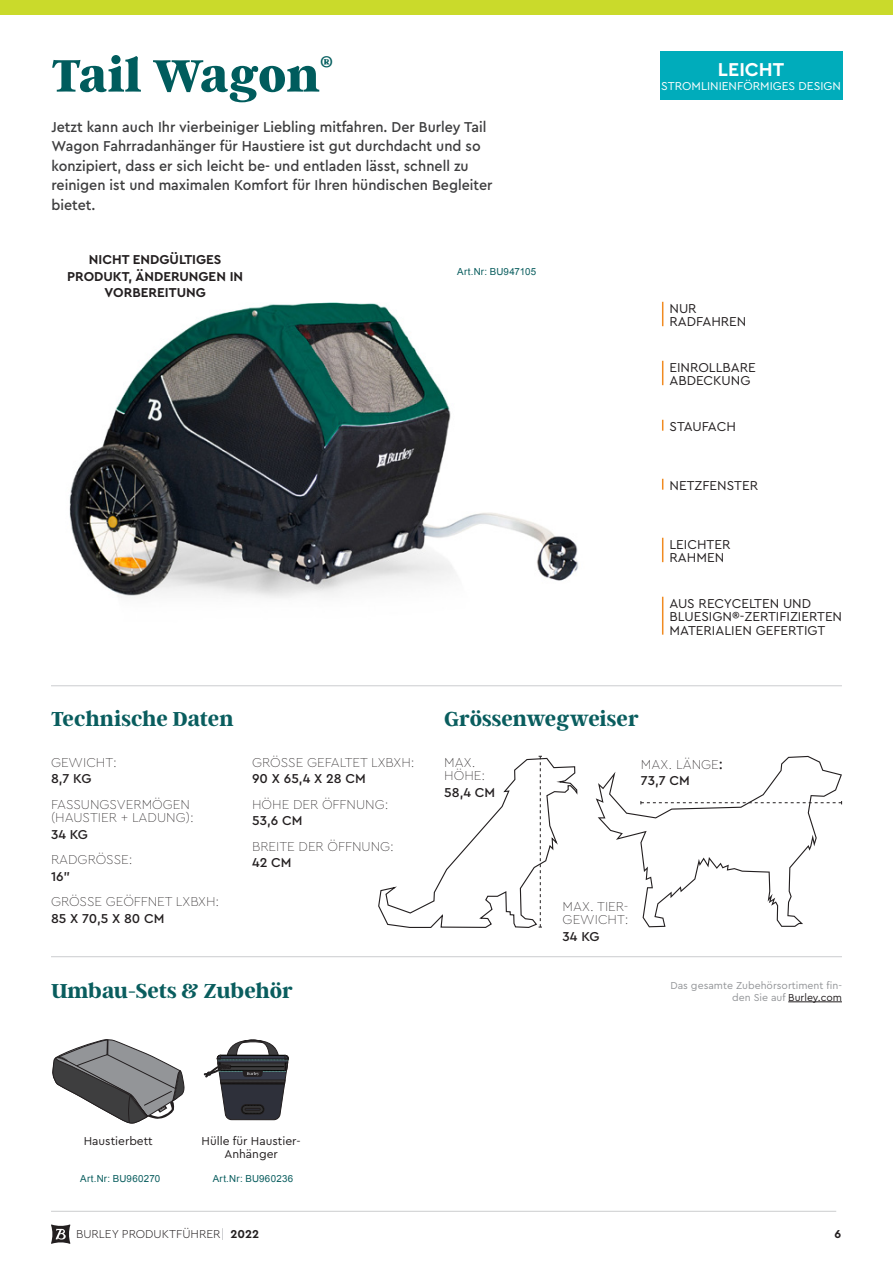
<style>
.page{position:relative;width:893px;height:1263px;background:#fff}
.page>*{position:absolute;margin:0;border:0;box-sizing:border-box;transform-origin:0 0}
.Prouct_Page_-_Produc{font:800 50.55px "Argent CF";letter-spacing:-.015em;color:#005c5d}
.Product_Page_-_Speci{font:700 22.5px "Argent CF";color:#095d5e}
.Product_Page_-_Callo{font:700 19.5px "Cera Pro";color:#fff}
.Prouct_Page_-_Produc-2{font:800 16.65px "Argent CF";color:#005c5d}
.Product_Page_-_Body{font:500 15px/19.5px "Cera Pro";color:#3e3e3f;scale:.95 1}
.Product_Page_-_Specs{font:100 13.5px/13.5px "Cera Pro";color:#231f20}
.Icon_Text_With_Bar{font:13.5px/13.5px "Cera Pro";color:#231f20}
.Product_Page_-_Specs-2{font:500 13.5px "Cera Pro";color:#231f20}
.Product_Page_-_Icon{font:700 13.5px/16.5px "Cera Pro";color:#231f20;text-align:center}
.t1{font:12px/13.5px "Cera Pro";color:#231f20;text-align:center}
.Product_Page_-_Callo-2{font:12px "Cera Pro";color:#fff}
.t2{font:300 12px "Cera Pro";color:#231f20}
.t3{font:700 12px "Cera Pro";color:#231f20}
.Prodcut_Page_-_Web_C{font:10.5px/12px "Cera Pro";color:#939598;text-align:right}
.t4{font:9.75px "Arial";letter-spacing:.025em;color:#095d5e}
.s1{font-family:"Minion Pro";font-weight:400;font-size:18px}
.s2{font-weight:500}
.s3{color:#231f20}
.s4{font-weight:700}
</style>
<div class="page">
<svg style="left:51px;top:1224px;width:19px;height:20px"></svg>
<svg style="left:222px;top:1228px;width:1px;height:12px"></svg>
<div style="left:0;top:0;width:893px;height:14px;background:#cada2b"></div>
<svg style="left:596px;top:756px;width:246px;height:171px"></svg>
<svg style="left:378px;top:756px;width:200px;height:172px"></svg>
<svg style="left:52px;top:1039px;width:133px;height:85px"></svg>
<svg style="left:204px;top:1040px;width:85px;height:80px"></svg>
<hr style="left:51px;top:956px;width:791px;height:1px;background:#d1d2d4">
<hr style="left:51px;top:1211px;width:785px;height:1px;background:#d1d2d4">
<hr style="left:51px;top:685px;width:791px;height:1px;background:#d1d2d4">
<hr style="left:788px;top:1001px;width:54px;height:1px;background:#231f20">
<svg style="left:662px;top:538px;width:1px;height:24px"></svg>
<hr style="left:662px;top:597px;width:1px;height:38px;background:#f08b21">
<div style="left:660px;top:51px;width:182px;height:48px;background:#00acbb"></div>
<svg style="left:662px;top:302px;width:1px;height:24px"></svg>
<svg style="left:662px;top:361px;width:1px;height:24px"></svg>
<img style="left:69px;top:302px;width:509px;height:296px">
<p class="Prouct_Page_-_Produc" style="left:51px;top:48px;width:270px">Tail Wagon</p>
<p class="Prouct_Page_-_Produc-2" style="left:320px;top:53px;width:14px">®</p>
<p class="Product_Page_-_Body" style="left:51px;top:116px;width:466px">Jetzt kann auch Ihr vierbeiniger Liebling mitfahren. Der Burley Tail Wagon Fahrradanhänger für Haustiere ist gut durchdacht und so konzipiert, dass er sich leicht be- und entladen lässt, schnell zu reinigen ist und maximalen Komfort für Ihren hündischen Begleiter bietet.</p>
<p class="Product_Page_-_Icon" style="left:67px;top:251px;width:178px">NICHT ENDGÜLTIGES<br>PRODUKT, ÄNDERUNGEN IN<br>VORBEREITUNG</p>
<p class="t4" style="left:457px;top:265px;width:81px">Art.Nr: BU947105</p>
<p class="Product_Page_-_Callo" style="left:718px;top:57px;width:68px">LEICHT</p>
<p class="Product_Page_-_Callo-2" style="left:661px;top:78px;width:181px">STROMLINIENFÖRMIGES DESIGN</p>
<p class="Icon_Text_With_Bar" style="left:669px;top:301px;width:79px">NUR<br>RADFAHREN</p>
<p class="Icon_Text_With_Bar" style="left:669px;top:360px;width:88px">EINROLLBARE<br>ABDECKUNG</p>
<p class="Icon_Text_With_Bar" style="left:669px;top:419px;width:68px">STAUFACH</p>
<p class="Icon_Text_With_Bar" style="left:669px;top:478px;width:90px">NETZFENSTER</p>
<p class="Icon_Text_With_Bar" style="left:669px;top:537px;width:63px">LEICHTER<br>RAHMEN</p>
<p class="Icon_Text_With_Bar" style="left:669px;top:596px;width:174px">AUS RECYCELTEN UND<br>BLUESIGN®-ZERTIFIZIERTEN<br>MATERIALIEN GEFERTIGT</p>
<p class="Product_Page_-_Speci" style="left:51px;top:706px;width:184px">Technische Daten</p>
<p class="Product_Page_-_Specs" style="left:51px;top:755px;width:67px">GEWICHT:</p>
<p class="Product_Page_-_Specs-2" style="left:51px;top:770px;width:42px">8,7 KG</p>
<p class="Product_Page_-_Specs" style="left:51px;top:797px;width:144px">FASSUNGSVERMÖGEN (HAUSTIER + LADUNG):</p>
<p class="Product_Page_-_Specs-2" style="left:51px;top:825px;width:38px">34 KG</p>
<p class="Product_Page_-_Specs" style="left:51px;top:852px;width:83px">RADGRÖSSE:</p>
<p class="Product_Page_-_Specs-2" style="left:51px;top:867px;width:21px">16”</p>
<p class="Product_Page_-_Specs" style="left:51px;top:894px;width:170px">GRÖSSE GEÖFFNET LXBXH:</p>
<p class="Product_Page_-_Specs-2" style="left:51px;top:909px;width:115px">85 X 70,5 X 80 CM</p>
<p class="Product_Page_-_Specs" style="left:252px;top:755px;width:164px">GRÖSSE GEFALTET LXBXH:</p>
<p class="Product_Page_-_Specs-2" style="left:252px;top:770px;width:115px">90 X 65,4 X 28 CM</p>
<p class="Product_Page_-_Specs" style="left:252px;top:797px;width:138px">HÖHE DER ÖFFNUNG:</p>
<p class="Product_Page_-_Specs-2" style="left:252px;top:812px;width:52px">53,6 CM</p>
<p class="Product_Page_-_Specs" style="left:252px;top:839px;width:143px">BREITE DER ÖFFNUNG:</p>
<p class="Product_Page_-_Specs-2" style="left:252px;top:854px;width:41px">42 CM</p>
<p class="Product_Page_-_Speci" style="left:51px;top:979px;width:243px">Umbau-Sets &amp; Zubehör</p>
<p class="Product_Page_-_Speci" style="left:444px;top:706px;width:196px">Grössenwegweiser</p>
<p class="Product_Page_-_Specs" style="left:444px;top:755px;width:42px">MAX.<br>HÖHE:</p>
<p class="Product_Page_-_Specs-2" style="left:444px;top:783px;width:53px">58,4 CM</p>
<p class="Product_Page_-_Specs" style="left:641px;top:756px;width:84px;line-height:16.5px">MAX. LÄNGE<span class="s1">:<br></span><span class="s2">73,7 CM</span></p>
<p class="Product_Page_-_Specs" style="left:563px;top:899px;width:67px">MAX. TIER-<br>GEWICHT:</p>
<p class="Product_Page_-_Specs-2" style="left:563px;top:927px;width:38px">34 KG</p>
<p class="Prodcut_Page_-_Web_C" style="left:670px;top:979px;width:173px">Das gesamte Zubehörsortiment fin&shy;den Sie auf <span class="s3">Burley.com</span></p>
<p class="t1" style="left:84px;top:1133px;width:70px">Haustierbett</p>
<p class="t1" style="left:202px;top:1133px;width:101px">Hülle für Haustier-<br>Anhänger</p>
<p class="t4" style="left:80px;top:1172px;width:82px">Art.Nr: BU960270</p>
<p class="t4" style="left:213px;top:1172px;width:82px">Art.Nr: BU960236</p>
<p class="t2" style="left:76px;top:1226px;width:185px">BURLEY PRODUKTFÜHRER <span class="s4">2022</span></p>
<p class="t3" style="left:834px;top:1226px;width:8px">6</p>
</div>
